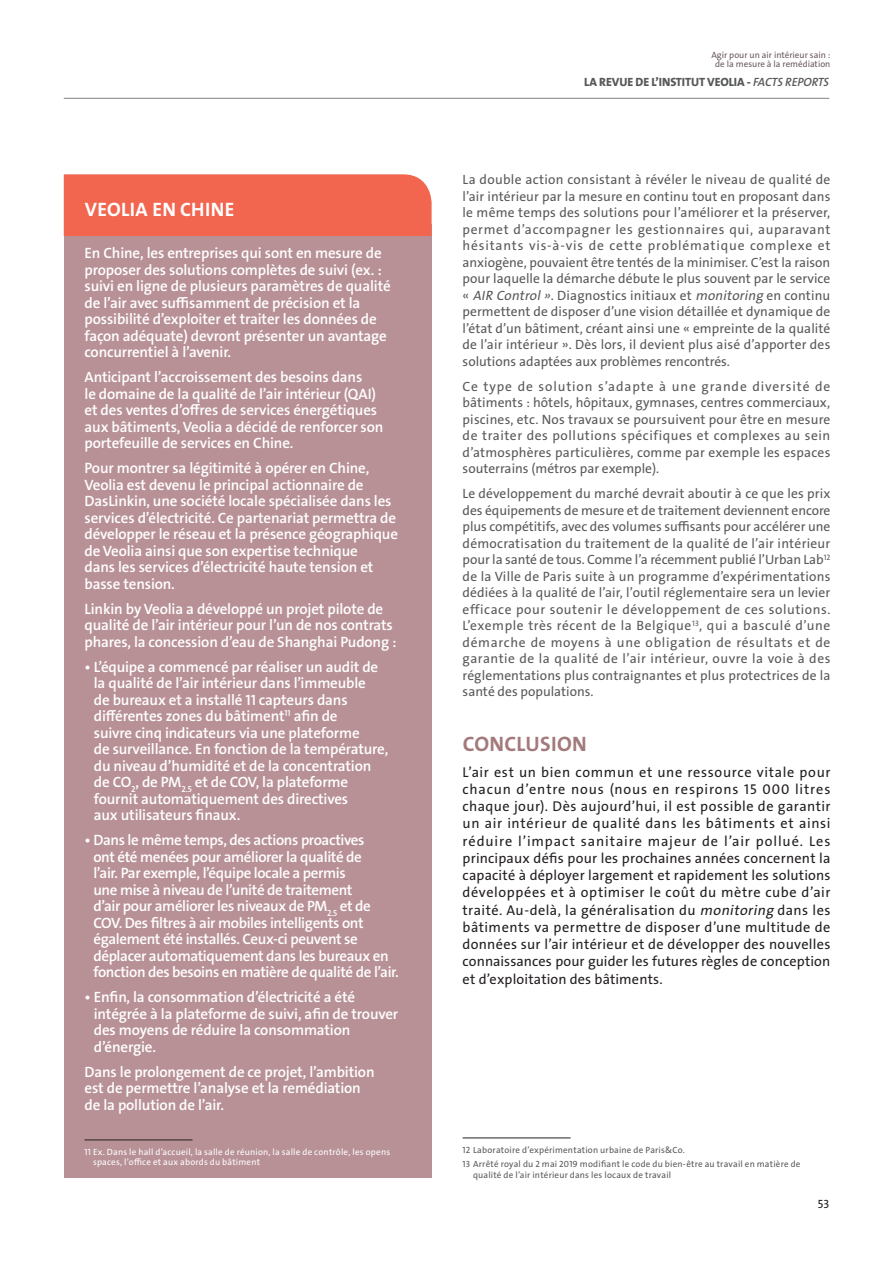
<style>
.page{position:relative;width:893px;height:1263px;background:#fff}
.page>*{position:absolute;margin:0;border:0;box-sizing:border-box;transform-origin:0 0}
.t1{font:21px "The Sans Veolia W7 Bld";letter-spacing:.015em;color:#a37a7c}
.t2{font:19.5px "The Sans Veolia W7 Bld";letter-spacing:.02em;color:#fff}
.t3{font:15px/16.5px "The Sans Veolia W6 Se Bld";letter-spacing:-.01em;color:#fff}
.t4{font:14.25px/17.2px "The Sans Veolia W5 Pla";letter-spacing:.01em;color:#231f20;text-align:justify}
.t5{font:13.5px/16.5px "The Sans Veolia W5 Pla";color:#58595b;text-align:justify}
.t6{font:12px "The Sans Veolia W8 Ex Bld";letter-spacing:-.005em;color:#58595b}
.t7{font:12px "The Sans Veolia W5 Pla";color:#231f20}
.t8{font:9px/14.7px "The Sans Veolia W5 Pla";letter-spacing:.025em;color:#58595b}
.t9{font:9px/10.5px "The Sans Veolia W5 Pla";letter-spacing:.025em;color:#fff}
.t10{font:9px/9px "The Sans Veolia W5 Pla";color:#6b585e;text-align:center}
.s1{font-family:"The Sans Veolia W6 Se Bld It"}
.s2{font-style:italic}
</style>
<div class="page">
<div style="left:64px;top:224px;width:368px;height:954px;background:#b89197"></div>
<div style="left:64px;top:174px;width:368px;height:62px;background:#f26650"></div>
<hr style="left:85px;top:1139px;width:108px;height:1px;background:#231f20">
<hr style="left:463px;top:1137px;width:108px;height:1px;background:#231f20">
<hr style="left:64px;top:98px;width:765px;height:1px;background:#808285">
<h2 class="t2" style="left:85px;top:200px;width:151px">VEOLIA EN CHINE</h2>
<p class="t3" style="left:85px;top:246px;width:308px">En Chine, les entreprises qui sont en mesure de proposer des solutions complètes de suivi (ex. : suivi en ligne de plusieurs paramètres de qualité de l’air avec suffisamment de précision et la possibilité d’exploiter et traiter les données de façon adéquate) devront présenter un avantage concurrentiel à l’avenir.</p>
<p class="t3" style="left:85px;top:370px;width:300px">Anticipant l’accroissement des besoins dans<br>le domaine de la qualité de l’air intérieur (QAI) et des ventes d’offres de services énergétiques aux bâtiments, Veolia a décidé de renforcer son portefeuille de services en Chine.</p>
<p class="t3" style="left:85px;top:461px;width:315px">Pour montrer sa légitimité à opérer en Chine, Veolia est devenu le principal actionnaire de DasLinkin, une société locale spécialisée dans les services d’électricité. Ce partenariat permettra de développer le réseau et la présence géographique de Veolia ainsi que son expertise technique<br>dans les services d’électricité haute tension et basse tension.</p>
<p class="t3" style="left:85px;top:601px;width:314px">Linkin by Veolia a développé un projet pilote de qualité de l’air intérieur pour l’un de nos contrats phares, la concession d’eau de Shanghai Pudong :</p>
<p class="t3" style="left:94px;top:659px;width:296px;text-indent:-9px">• L’équipe a commencé par réaliser un audit de la qualité de l’air intérieur dans l’immeuble<br>de bureaux et a installé 11 capteurs dans différentes zones du bâtiment<sup>11</sup> afin de<br>suivre cinq indicateurs via une plateforme<br>de surveillance. En fonction de la température, du niveau d’humidité et de la concentration de CO<sub>2</sub>, de PM<sub>2.5</sub> et de COV, la plateforme fournit automatiquement des directives<br>aux utilisateurs finaux.</p>
<p class="t3" style="left:93px;top:833px;width:307px;text-indent:-9px">• Dans le même temps, des actions proactives<br>ont été menées pour améliorer la qualité de<br>l’air. Par exemple, l’équipe locale a permis<br>une mise à niveau de l’unité de traitement<br>d’air pour améliorer les niveaux de PM<sub>2.5</sub> et de COV. Des filtres à air mobiles intelligents ont également été installés. Ceux-ci peuvent se déplacer automatiquement dans les bureaux en fonction des besoins en matière de qualité de l’air.</p>
<p class="t3" style="left:94px;top:990px;width:306px;text-indent:-9px">• Enfin, la consommation d’électricité a été intégrée à la plateforme de suivi, afin de trouver des moyens de réduire la consommation d’énergie.</p>
<p class="t3" style="left:85px;top:1064px;width:292px">Dans le prolongement de ce projet, l’ambition est de permettre l’analyse et la remédiation de la pollution de l’air.</p>
<p class="t9" style="left:93px;top:1147px;width:299px;text-indent:-9px">11 Ex. Dans le hall d’accueil, la salle de réunion, la salle de contrôle, les opens spaces, l’office et aux abords du bâtiment</p>
<p class="t10" style="left:711px;top:51px;width:120px">Agir pour un air intérieur sain : de la mesure à la remédiation</p>
<p class="t6" style="left:584px;top:76px;width:246px">LA REVUE DE L’INSTITUT VEOLIA - <span class="s1">FACTS REPORTS</span></p>
<p class="t5" style="left:463px;top:172px;width:369px">La double action consistant à révéler le niveau de qualité de l’air intérieur par la mesure en continu tout en proposant dans le même temps des solutions pour l’améliorer et la préserver, permet d’accompagner les gestionnaires qui, auparavant hésitants vis-à-vis de cette problématique complexe et anxiogène, pouvaient être tentés de la minimiser. C’est la raison pour laquelle la démarche débute le plus souvent par le service « <span class="s2">AIR Control»</span>. Diagnostics initiaux et <span class="s2">monitoring</span> en continu permettent de disposer d’une vision détaillée et dynamique de l’état d’un bâtiment, créant ainsi une « empreinte de la qualité de l’air intérieur ». Dès lors, il devient plus aisé d’apporter des solutions adaptées aux problèmes rencontrés.</p>
<p class="t5" style="left:463px;top:379px;width:369px">Ce type de solution s’adapte à une grande diversité de bâtiments : hôtels, hôpitaux, gymnases, centres commerciaux, piscines, etc. Nos travaux se poursuivent pour être en mesure de traiter des pollutions spécifiques et complexes au sein d’atmosphères particulières, comme par exemple les espaces souterrains (métros par exemple).</p>
<p class="t5" style="left:463px;top:486px;width:369px">Le développement du marché devrait aboutir à ce que les prix des équipements de mesure et de traitement deviennent encore plus compétitifs, avec des volumes suffisants pour accélérer une démocratisation du traitement de la qualité de l’air intérieur pour la santé de tous. Comme l’a récemment publié l’Urban Lab<sup>12 </sup>de la Ville de Paris suite à un programme d’expérimentations dédiées à la qualité de l’air, l’outil réglementaire sera un levier efficace pour soutenir le développement de ces solutions.<br>L’exemple très récent de la Belgique<sup>13</sup>, qui a basculé d’une démarche de moyens à une obligation de résultats et de garantie de la qualité de l’air intérieur, ouvre la voie à des réglementations plus contraignantes et plus protectrices de la santé des populations.</p>
<h1 class="t1" style="left:463px;top:734px;width:126px">CONCLUSION</h1>
<p class="t4" style="left:463px;top:764px;width:369px">L’air est un bien commun et une ressource vitale pour chacun d’entre nous (nous en respirons 15 000 litres chaque jour). Dès aujourd’hui, il est possible de garantir un air intérieur de qualité dans les bâtiments et ainsi réduire l’impact sanitaire majeur de l’air pollué. Les principaux défis pour les prochaines années concernent la capacité à déployer largement et rapidement les solutions développées et à optimiser le coût du mètre cube d’air traité. Au-delà, la généralisation du <span class="s2">monitoring</span> dans les bâtiments va permettre de disposer d’une multitude de données sur l’air intérieur et de développer des nouvelles connaissances pour guider les futures règles de conception et d’exploitation des bâtiments.</p>
<p class="t8" style="left:463px;top:1143px;width:339px">12 Laboratoire d’expérimentation urbaine de Paris&amp;Co.<br>13 Arrêté royal du 2 mai 2019 modifiant le code du bien-être au travail en matière de</p>
<p class="t8" style="left:473px;top:1168px;width:200px">qualité de l’air intérieur dans les locaux de travail</p>
<p class="t7" style="left:818px;top:1198px;width:13px">53</p>
</div>
